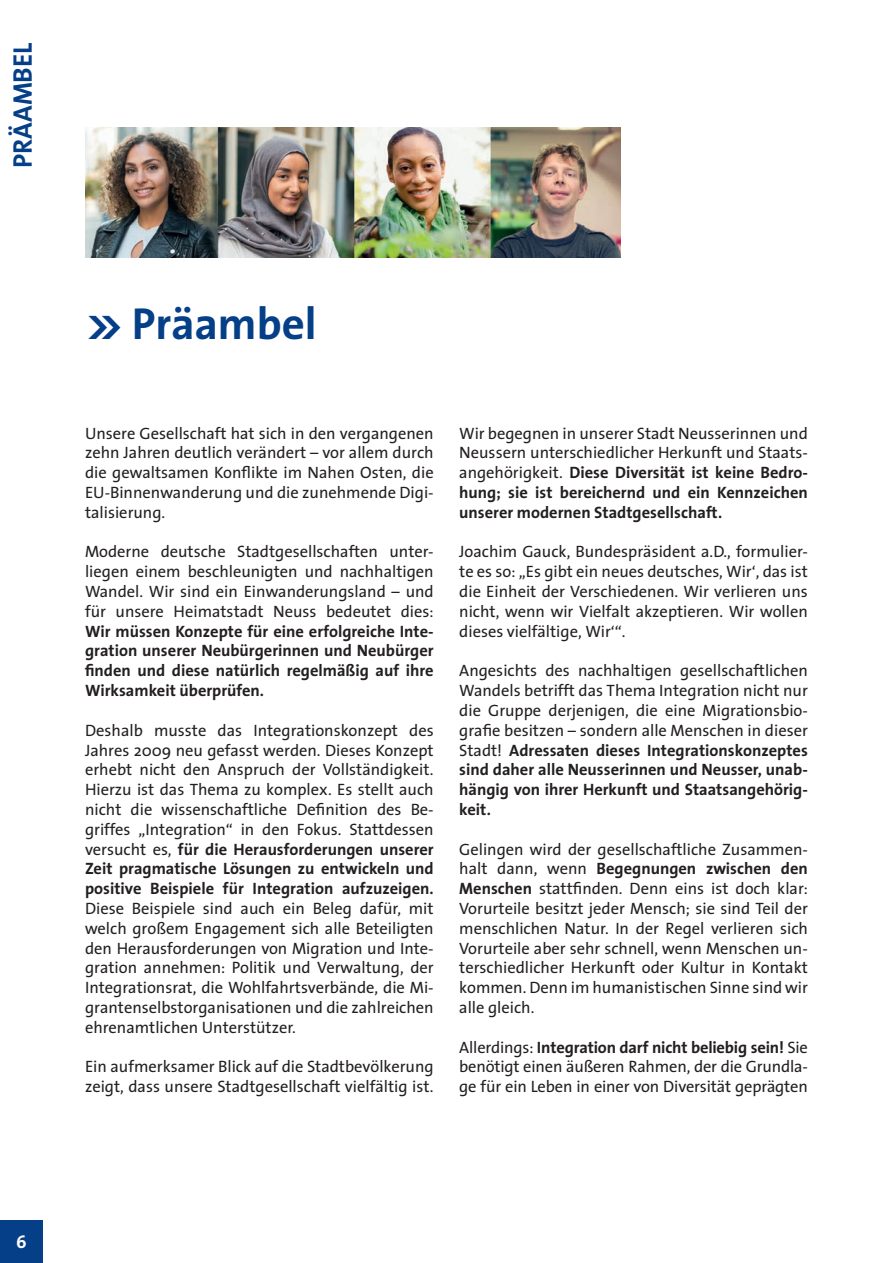
<style>
.page{position:relative;width:893px;height:1263px;background:#fff}
.page>*{position:absolute;margin:0;border:0;box-sizing:border-box;transform-origin:0 0}
.t1{font:700 45px "Thesis Sans";color:#053f87}
.t2{font:700 27px "Thesis Sans";color:#053f87}
.t3{font:700 18px "Thesis Sans";color:#fff}
.t4{font:16.5px/19.8px "Thesis Sans";color:#231f20;text-align:justify}
.t5{font:700 16.5px/19.8px "Thesis Sans";color:#231f20;text-align:justify}
.s1{font-weight:700}
.s2{font-weight:400}
</style>
<div class="page">
<img style="left:85px;top:128px;width:536px;height:129px">
<div style="left:0;top:1220px;width:43px;height:43px;background:#053f87"></div>
<h2 class="t2" style="left:8px;top:168px;width:127px;rotate:-90deg">PRÄAMBEL</h2>
<p class="t3" style="left:16px;top:1232px;width:12px">6</p>
<h1 class="t1" style="left:85px;top:299px;width:233px">&gt;&gt; Präambel</h1>
<p class="t4" style="left:85px;top:424px;width:350px">Unsere Gesellschaft hat sich in den vergangenen zehn Jahren deutlich verändert – vor allem durch die gewaltsamen Konflikte im Nahen Osten, die EU-Binnenwanderung und die zunehmende Digi&shy;talisierung.</p>
<p class="t4" style="left:85px;top:543px;width:350px">Moderne deutsche Stadtgesellschaften unter&shy;liegen einem beschleunigten und nachhaltigen Wandel. Wir sind ein Einwanderungsland – und für unsere Heimatstadt Neuss bedeutet dies:</p>
<p class="t5" style="left:85px;top:622px;width:350px">Wir müssen Konzepte für eine erfolgreiche Inte&shy;gration unserer Neubürgerinnen und Neubürger finden und diese natürlich regelmäßig auf ihre Wirksamkeit überprüfen.</p>
<p class="t4" style="left:85px;top:721px;width:350px">Deshalb musste das Integrationskonzept des Jahres 2009 neu gefasst werden. Dieses Konzept erhebt nicht den Anspruch der Vollständigkeit.<br>Hierzu ist das Thema zu komplex. Es stellt auch nicht die wissenschaftliche Definition des Be&shy;griffes „Integration“ in den Fokus. Stattdessen versucht es, <span class="s1">für die Herausforderungen unserer Zeit pragmatische Lösungen zu entwickeln und positive Beispiele für Integration aufzuzeigen.</span></p>
<p class="t4" style="left:85px;top:899px;width:350px">Diese Beispiele sind auch ein Beleg dafür, mit welch großem Engagement sich alle Beteiligten den Herausforderungen von Migration und Inte&shy;gration annehmen: Politik und Verwaltung, der Integrationsrat, die Wohlfahrtsverbände, die Mi&shy;grantenselbstorganisationen und die zahlreichen ehrenamtlichen Unterstützer.</p>
<p class="t4" style="left:85px;top:1058px;width:350px">Ein aufmerksamer Blick auf die Stadtbevölkerung zeigt, dass unsere Stadtgesellschaft vielfältig ist.</p>
<p class="t5" style="left:459px;top:424px;width:350px"><span class="s2">Wir begegnen in unserer Stadt Neusserinnen und Neussern unterschiedlicher Herkunft und Staats&shy;angehörigkeit.</span> Diese Diversität ist keine Bedro&shy;hung; sie ist bereichernd und ein Kennzeichen unserer modernen Stadtgesellschaft.</p>
<p class="t4" style="left:459px;top:543px;width:350px">Joachim Gauck, Bundespräsident a.D., formulier&shy;te es so: „Es gibt ein neues deutsches, Wir‘, das ist die Einheit der Verschiedenen. Wir verlieren uns nicht, wenn wir Vielfalt akzeptieren. Wir wollen dieses vielfältige, Wir‘“.</p>
<p class="t4" style="left:459px;top:662px;width:350px">Angesichts des nachhaltigen gesellschaftlichen Wandels betrifft das Thema Integration nicht nur die Gruppe derjenigen, die eine Migrationsbio&shy;grafie besitzen – sondern alle Menschen in dieser Stadt! <span class="s1">Adressaten dieses Integrationskonzeptes sind daher alle Neusserinnen und Neusser, unab&shy;hängig von ihrer Herkunft und Staatsangehörig&shy;keit.</span></p>
<p class="t4" style="left:459px;top:840px;width:350px">Gelingen wird der gesellschaftliche Zusammen&shy;halt dann, wenn <span class="s1">Begegnungen zwischen den Menschen</span> stattfinden. Denn eins ist doch klar:<br>Vorurteile besitzt jeder Mensch; sie sind Teil der menschlichen Natur. In der Regel verlieren sich Vorurteile aber sehr schnell, wenn Menschen un&shy;terschiedlicher Herkunft oder Kultur in Kontakt kommen. Denn im humanistischen Sinne sind wir alle gleich.</p>
<p class="t4" style="left:459px;top:1038px;width:350px">Allerdings: <span class="s1">Integration darf nicht beliebig sein!</span> Sie benötigt einen äußeren Rahmen, der die Grundla&shy;ge für ein Leben in einer von Diversität geprägten</p>
</div>
